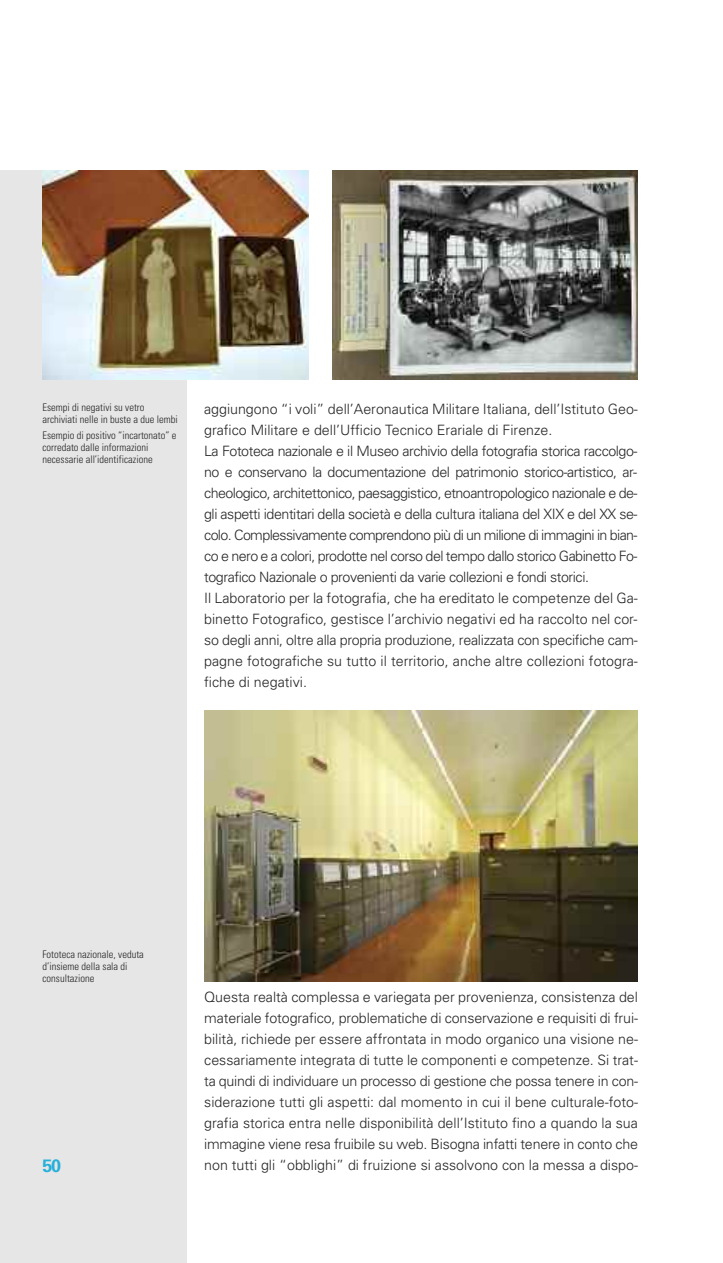
<style>
.page{position:relative;width:723px;height:1263px;background:#fff}
.page>*{position:absolute;margin:0;border:0;box-sizing:border-box;transform-origin:0 0}
.t1{font:700 18px "Univers";color:#27b0da}
.t2{font:300 14.25px/21px "Univers";letter-spacing:-.03em;color:#272627}
.t3{font:300 condensed 10.5px/12px "Univers";color:#272627}
</style>
<div class="page">
<div style="left:0;top:170px;width:187px;height:1093px;background:#e7e6e6"></div>
<img style="left:43px;top:170px;width:266px;height:209px">
<img style="left:333px;top:170px;width:305px;height:209px">
<img style="left:204px;top:710px;width:434px;height:271px">
<p class="t3" style="left:43px;top:402px;width:137px">Esempi di negativi su vetro archiviati nelle in buste a due lembi</p>
<p class="t3" style="left:43px;top:430px;width:136px">Esempio di positivo “incartonato” e corredato dalle informazioni necessarie all’identificazione</p>
<p class="t2" style="left:204px;top:400px;width:435px">aggiungono “i voli” dell’Aeronautica Militare Italiana, dell’Istituto Geo&shy;grafico Militare e dell’Ufficio Tecnico Erariale di Firenze.<br>La Fototeca nazionale e il Museo archivio della fotografia storica raccolgo&shy;no e conservano la documentazione del patrimonio storico-artistico, ar&shy;cheologico, architettonico, paesaggistico, etnoantropologico nazionale e de&shy;gli aspetti identitari della società e della cultura italiana del XIX e del XX se&shy;colo. Complessivamente comprendono più di un milione di immagini in bian&shy;co e nero e a colori, prodotte nel corso del tempo dallo storico Gabinetto Fo&shy;tografico Nazionale o provenienti da varie collezioni e fondi storici.<br>Il Laboratorio per la fotografia, che ha ereditato le competenze del Ga&shy;binetto Fotografico, gestisce l’archivio negativi ed ha raccolto nel cor&shy;so degli anni, oltre alla propria produzione, realizzata con specifiche cam&shy;pagne fotografiche su tutto il territorio, anche altre collezioni fotogra&shy;fiche di negativi.</p>
<p class="t3" style="left:43px;top:949px;width:103px">Fototeca nazionale, veduta d’insieme della sala di consultazione</p>
<p class="t1" style="left:43px;top:1159px;width:20px">50</p>
<p class="t2" style="left:204px;top:988px;width:435px;text-align:justify">Questa realtà complessa e variegata per provenienza, consistenza del materiale fotografico, problematiche di conservazione e requisiti di frui&shy;bilità, richiede per essere affrontata in modo organico una visione ne&shy;cessariamente integrata di tutte le componenti e competenze. Si trat&shy;ta quindi di individuare un processo di gestione che possa tenere in con&shy;siderazione tutti gli aspetti: dal momento in cui il bene culturale-foto&shy;grafia storica entra nelle disponibilità dell’Istituto fino a quando la sua immagine viene resa fruibile su web. Bisogna infatti tenere in conto che non tutti gli “obblighi” di fruizione si assolvono con la messa a dispo-</p>
</div>
